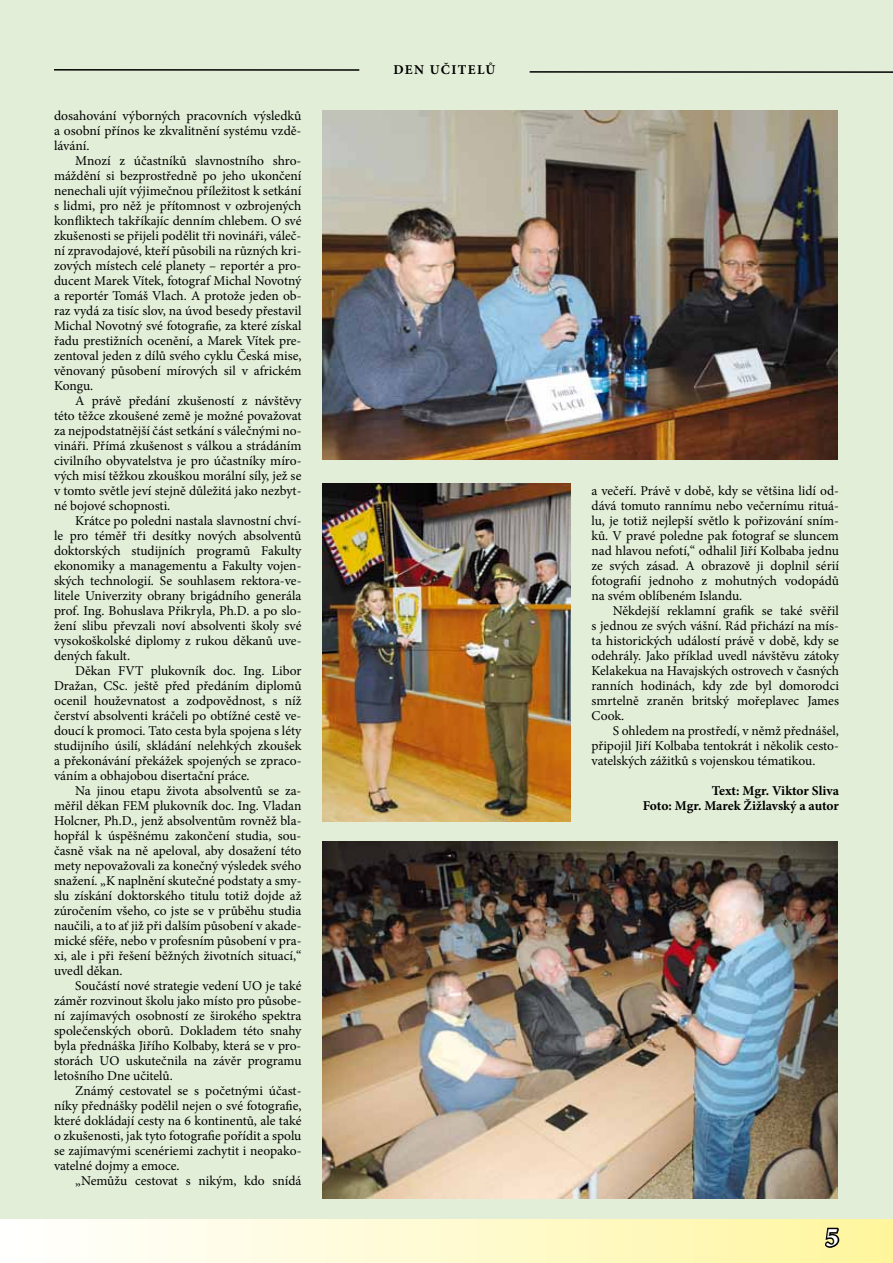
<style>
.page{position:relative;width:893px;height:1263px;background:#fff}
.page>*{position:absolute;margin:0;border:0;box-sizing:border-box;transform-origin:0 0}
.t1{font:700 27px "Minion Pro";color:#fff}
.t2{font:13.5px/15px "Minion Pro";color:#000;text-align:justify}
.t3{font:700 13.5px/15px "Minion Pro";color:#000;text-align:right}
.t4{font:700 13.5px "Minion Pro";letter-spacing:.1em;color:#000}
</style>
<div class="page">
<div style="left:0;top:0;width:893px;height:1228px;background:#e2eed8"></div>
<div style="left:0;top:1219px;width:893px;height:44px;background:linear-gradient(to right,#fff,#fff69f)"></div>
<svg style="left:823px;top:1226px;width:18px;height:23px"></svg>
<hr style="left:530px;top:71px;width:363px;height:2px;background:#000">
<hr style="left:54px;top:69px;width:305px;height:2px;background:#000">
<img style="left:323px;top:111px;width:514px;height:348px">
<img style="left:323px;top:483px;width:247px;height:338px">
<img style="left:323px;top:841px;width:514px;height:357px">
<p class="t2" style="left:54px;top:109px;width:249px">dosahování výborných pracovních výsledků a osobní přínos ke zkvalitnění systému vzdě&shy;lávání.</p>
<p class="t2" style="left:54px;top:154px;width:249px;text-indent:21px">Mnozí z účastníků slavnostního shro&shy;máždění si bezprostředně po jeho ukončení nenechali ujít výjimečnou příležitost k setkání s lidmi, pro něž je přítomnost v ozbrojených konfliktech takříkajíc denním chlebem. O své zkušenosti se přijeli podělit tři novináři, váleč&shy;ní zpravodajové, kteří působili na různých kri&shy;zových místech celé planety – reportér a pro&shy;ducent Marek Vítek, fotograf Michal Novotný a reportér Tomáš Vlach. A protože jeden ob&shy;raz vydá za tisíc slov, na úvod besedy přestavil Michal Novotný své fotografie, za které získal řadu prestižních ocenění, a Marek Vítek pre&shy;zentoval jeden z dílů svého cyklu Česká mise, věnovaný působení mírových sil v africkém Kongu.</p>
<p class="t2" style="left:54px;top:394px;width:249px;text-indent:21px">A právě předání zkušeností z návštěvy této těžce zkoušené země je možné považovat za nejpodstatnější část setkání s válečnými no&shy;vináři. Přímá zkušenost s válkou a strádáním civilního obyvatelstva je pro účastníky míro&shy;vých misí těžkou zkouškou morální síly, jež se v tomto světle jeví stejně důležitá jako nezbyt&shy;né bojové schopnosti.</p>
<p class="t2" style="left:54px;top:514px;width:249px;text-indent:21px">Krátce po poledni nastala slavnostní chví&shy;le pro téměř tři desítky nových absolventů doktorských studijních programů Fakulty ekonomiky a managementu a Fakulty vojen&shy;ských technologií. Se souhlasem rektora-ve&shy;litele Univerzity obrany brigádního generála prof. Ing. Bohuslava Přikryla, Ph.D. a po slo&shy;žení slibu převzali noví absolventi školy své vysokoškolské diplomy z rukou děkanů uve&shy;dených fakult.</p>
<p class="t2" style="left:54px;top:664px;width:249px;text-indent:21px">Děkan FVT plukovník doc. Ing. Libor Dražan, CSc. ještě před předáním diplomů ocenil houževnatost a zodpovědnost, s níž čerství absolventi kráčeli po obtížné cestě ve&shy;doucí k promoci. Tato cesta byla spojena s léty studijního úsilí, skládání nelehkých zkoušek a překonávání překážek spojených se zpraco&shy;váním a obhajobou disertační práce.</p>
<p class="t2" style="left:54px;top:784px;width:249px;text-indent:21px">Na jinou etapu života absolventů se za&shy;měřil děkan FEM plukovník doc. Ing. Vladan Holcner, Ph.D., jenž absolventům rovněž bla&shy;hopřál k úspěšnému zakončení studia, sou&shy;časně však na ně apeloval, aby dosažení této mety nepovažovali za konečný výsledek svého snažení. „K naplnění skutečné podstaty a smy&shy;slu získání doktorského titulu totiž dojde až zúročením všeho, co jste se v průběhu studia naučili, a to ať již při dalším působení v akade&shy;mické sféře, nebo v profesním působení v pra&shy;xi, ale i při řešení běžných životních situací,“ uvedl děkan.</p>
<p class="t2" style="left:54px;top:979px;width:249px;text-indent:21px">Součástí nové strategie vedení UO je také záměr rozvinout školu jako místo pro působe&shy;ní zajímavých osobností ze širokého spektra společenských oborů. Dokladem této snahy byla přednáška Jiřího Kolbaby, která se v pro&shy;storách UO uskutečnila na závěr programu letošního Dne učitelů.</p>
<p class="t2" style="left:54px;top:1084px;width:249px;text-indent:21px">Známý cestovatel se s početnými účast&shy;níky přednášky podělil nejen o své fotografie, které dokládají cesty na 6 kontinentů, ale také o zkušenosti, jak tyto fotografie pořídit a spolu se zajímavými scenériemi zachytit i neopako&shy;vatelné dojmy a emoce.</p>
<p class="t2" style="left:75px;top:1174px;width:228px">„Nemůžu cestovat s nikým, kdo snídá</p>
<p class="t4" style="left:393px;top:60px;width:103px">DEN UČITELŮ</p>
<p class="t2" style="left:591px;top:483px;width:249px">a večeří. Právě v době, kdy se většina lidí od&shy;dává tomuto rannímu nebo večernímu rituá&shy;lu, je totiž nejlepší světlo k pořizování sním&shy;ků. V pravé poledne pak fotograf se sluncem nad hlavou nefotí,“ odhalil Jiří Kolbaba jednu ze svých zásad. A obrazově ji doplnil sérií fotografií jednoho z mohutných vodopádů na svém oblíbeném Islandu.</p>
<p class="t2" style="left:591px;top:603px;width:249px;text-indent:21px">Někdejší reklamní grafik se také svěřil s jednou ze svých vášní. Rád přichází na mís&shy;ta historických událostí právě v době, kdy se odehrály. Jako příklad uvedl návštěvu zátoky Kelakekua na Havajských ostrovech v časných ranních hodinách, kdy zde byl domorodci smrtelně zraněn britský mořeplavec James Cook.</p>
<p class="t2" style="left:591px;top:723px;width:249px;text-indent:21px">S ohledem na prostředí, v němž přednášel, připojil Jiří Kolbaba tentokrát i několik cesto&shy;vatelských zážitků s vojenskou tématikou.</p>
<p class="t3" style="left:643px;top:783px;width:198px">Text: Mgr. Viktor Sliva<br>Foto: Mgr. Marek Žižlavský a autor</p>
<h1 class="t1" style="left:825px;top:1218px;width:15px">5</h1>
</div>
